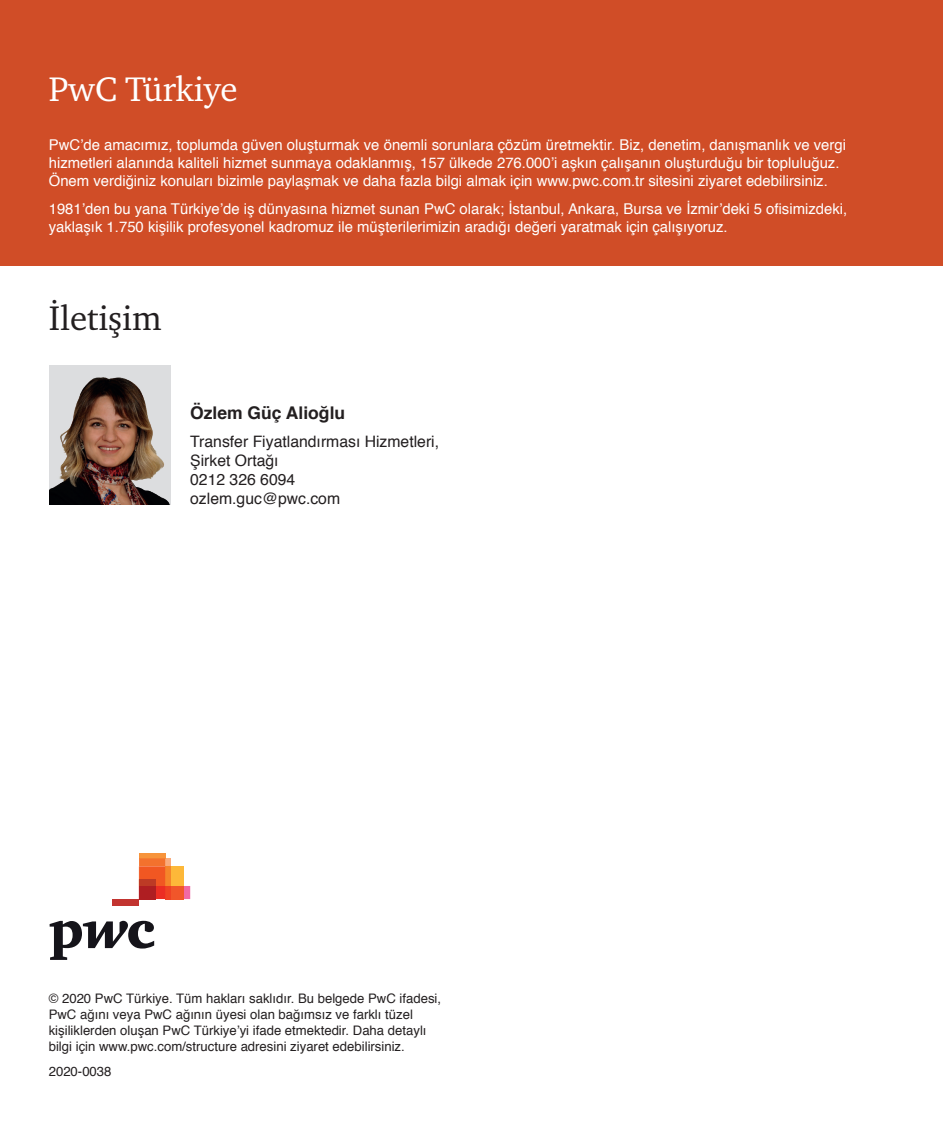
<style>
.page{position:relative;width:943px;height:1141px;background:#fff}
.page>*{position:absolute;margin:0;border:0;box-sizing:border-box;transform-origin:0 0}
.t1{font:35px "ITC Charter Com Rergular";color:#fff}
.t2{font:35px "ITC Charter Com Rergular";color:#231f20}
.t3{font:700 17.5px "Helvetica";color:#231f20}
.t4{font:15.75px/18.9px "Helvetica";color:#231f20}
.t5{font:14.88px/17.8px "Helvetica";color:#fff}
.t6{font:13.12px/15.8px "Helvetica";color:#231f20}
</style>
<div class="page">
<div style="left:0;top:0;width:943px;height:265px;background:#d04d27"></div>
<svg style="left:50px;top:921px;width:104px;height:39px"></svg>
<div style="left:139px;top:853px;width:26px;height:5px;background:#f7943b"></div>
<svg style="left:139px;top:858px;width:51px;height:41px"></svg>
<div style="left:139px;top:879px;width:16px;height:7px;background:#bd3a25"></div>
<div style="left:139px;top:886px;width:16px;height:13px;background:#af1e22"></div>
<div style="left:113px;top:899px;width:26px;height:7px;background:#c23430"></div>
<img style="left:50px;top:365px;width:121px;height:140px">
<h1 class="t1" style="left:49px;top:68px;width:190px">PwC Türkiye</h1>
<p class="t5" style="left:49px;top:136px;width:798px">PwC’de amacımız, toplumda güven oluşturmak ve önemli sorunlara çözüm üretmektir. Biz, denetim, danışmanlık ve vergi hizmetleri alanında kaliteli hizmet sunmaya odaklanmış, 157 ülkede 276.000’i aşkın çalışanın oluşturduğu bir topluluğuz.<br>Önem verdiğiniz konuları bizimle paylaşmak ve daha fazla bilgi almak için www.pwc.com.tr sitesini ziyaret edebilirsiniz.</p>
<p class="t5" style="left:49px;top:200px;width:800px">1981’den bu yana Türkiye’de iş dünyasına hizmet sunan PwC olarak; İstanbul, Ankara, Bursa ve İzmir’deki 5 ofisimizdeki, yaklaşık 1.750 kişilik profesyonel kadromuz ile müşterilerimizin aradığı değeri yaratmak için çalışıyoruz.</p>
<h1 class="t2" style="left:49px;top:297px;width:114px">İletişim</h1>
<p class="t3" style="left:190px;top:398px;width:156px">Özlem Güç Alioğlu</p>
<p class="t4" style="left:190px;top:433px;width:250px">Transfer Fiyatlandırması Hizmetleri,<br>Şirket Ortağı<br>0212 326 6094 ozlem.guc@pwc.com</p>
<p class="t6" style="left:49px;top:991px;width:394px">© 2020 PwC Türkiye. Tüm hakları saklıdır. Bu belgede PwC ifadesi, PwC ağını veya PwC ağının üyesi olan bağımsız ve farklı tüzel kişiliklerden oluşan PwC Türkiye’yi ifade etmektedir. Daha detaylı bilgi için www.pwc.com/structure adresini ziyaret edebilirsiniz.</p>
<p class="t6" style="left:49px;top:1064px;width:64px">2020-0038</p>
</div>
